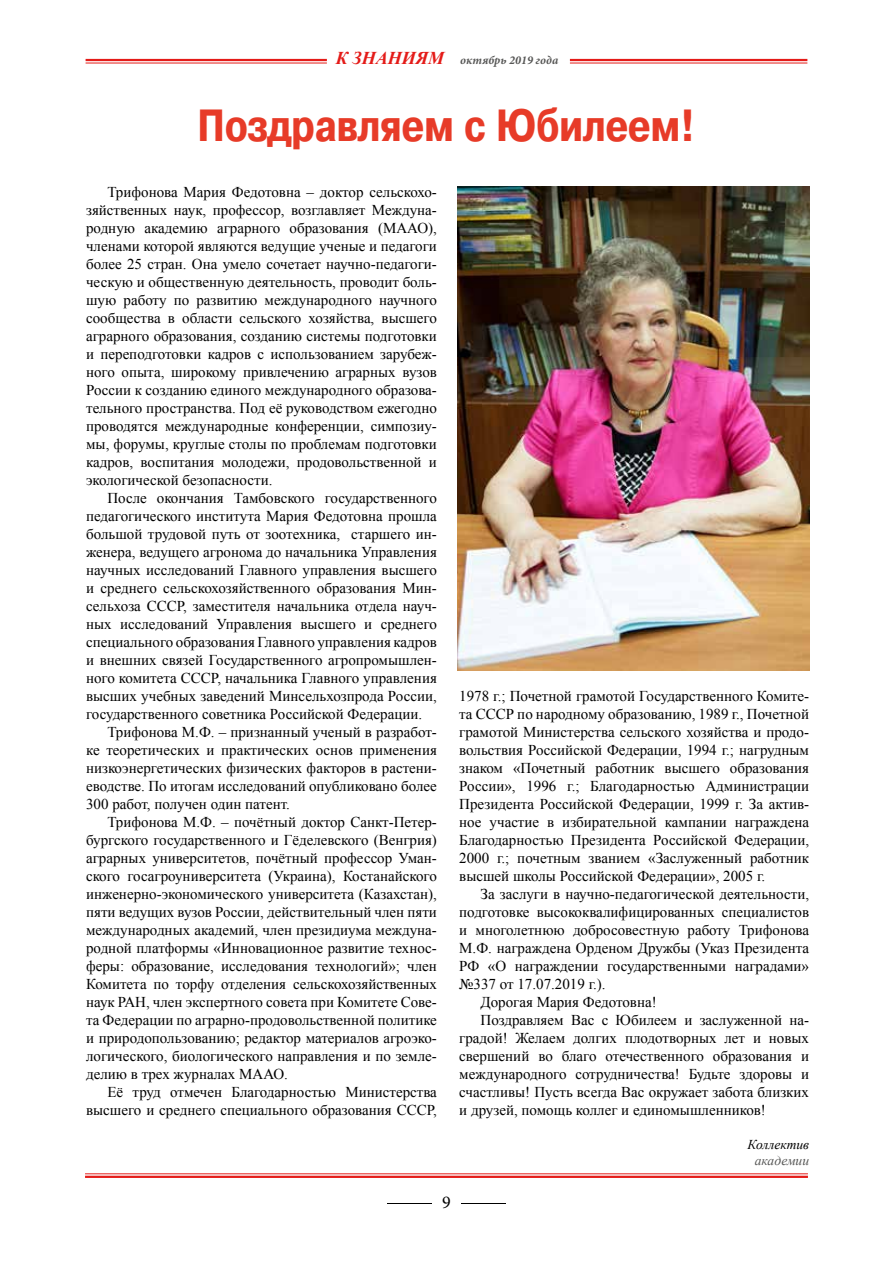
<style>
.page{position:relative;width:893px;height:1263px;background:#fff}
.page>*{position:absolute;margin:0;border:0;box-sizing:border-box;transform-origin:0 0}
.t1{font:700 45px "Pragmatica Cond C";color:#e73b28}
.t2{font:18px "Minion Pro";color:#000;scale:3 1}
.t3{font:15px/18px "Times New Roman";color:#000;text-align:justify}
.t4{font:italic 13.5px "Times New Roman";color:#000}
.t5{font:italic 13.5px "Times New Roman";color:#575756}
.t6{font:italic 700 12px "Minion Pro";color:#575756}
.s1{font-family:"Times New Roman";font-size:18px;color:#e41b18}
</style>
<div class="page">
<hr style="left:85px;top:1176px;width:723px;height:2px;background:#e41b18">
<hr style="left:85px;top:1173px;width:723px;height:1px;background:#e41b18">
<hr style="left:86px;top:59px;width:241px;height:2px;background:#e41b18">
<hr style="left:86px;top:63px;width:241px;height:1px;background:#e41b18">
<hr style="left:570px;top:59px;width:237px;height:2px;background:#e41b18">
<hr style="left:570px;top:63px;width:237px;height:1px;background:#e41b18">
<img style="left:458px;top:186px;width:351px;height:485px">
<p class="t6" style="left:336px;top:52px;width:224px"><span class="s1">К ЗНАНИЯМ</span> октябрь 2019 года</p>
<h1 class="t1" style="left:197px;top:101px;width:499px">Поздравляем с Юбилеем!</h1>
<p class="t3" style="left:86px;top:182px;width:352px;text-indent:21px">Трифонова Мария Федотовна – доктор сельскохо&shy;зяйственных наук, профессор, возглавляет Междуна&shy;родную академию аграрного образования (МААО), членами которой являются ведущие ученые и педагоги более 25 стран. Она умело сочетает научно-педагоги&shy;ческую и общественную деятельность, проводит боль&shy;шую работу по развитию международного научного сообщества в области сельского хозяйства, высшего аграрного образования, созданию системы подготовки и переподготовки кадров с использованием зарубеж&shy;ного опыта, широкому привлечению аграрных вузов России к созданию единого международного образова&shy;тельного пространства. Под её руководством ежегодно проводятся международные конференции, симпозиу&shy;мы, форумы, круглые столы по проблемам подготовки кадров, воспитания молодежи, продовольственной и экологической безопасности.</p>
<p class="t3" style="left:107px;top:488px;width:331px">После окончания Тамбовского государственного</p>
<p class="t3" style="left:86px;top:506px;width:352px">педагогического института Мария Федотовна прошла</p>
<p class="t3" style="left:86px;top:524px;width:352px">большой трудовой путь от зоотехника, старшего ин-</p>
<p class="t3" style="left:86px;top:542px;width:352px">женера, ведущего агронома до начальника Управления</p>
<p class="t3" style="left:86px;top:560px;width:352px">научных исследований Главного управления высшего</p>
<p class="t3" style="left:86px;top:578px;width:352px">и среднего сельскохозяйственного образования Мин-</p>
<p class="t3" style="left:86px;top:596px;width:352px">сельхоза СССР, заместителя начальника отдела науч-</p>
<p class="t3" style="left:86px;top:614px;width:352px">ных исследований Управления высшего и среднего</p>
<p class="t3" style="left:86px;top:632px;width:352px">специального образования Главного управления кадров</p>
<p class="t3" style="left:86px;top:650px;width:352px">и внешних связей Государственного агропромышлен-</p>
<p class="t3" style="left:86px;top:668px;width:352px">ного комитета СССР, начальника Главного управления</p>
<p class="t3" style="left:86px;top:686px;width:352px">высших учебных заведений Минсельхозпрода России,</p>
<p class="t3" style="left:86px;top:704px;width:338px">государственного советника Российской Федерации.</p>
<p class="t3" style="left:107px;top:722px;width:331px">Трифонова М.Ф. – признанный ученый в разработ-</p>
<p class="t3" style="left:86px;top:740px;width:352px">ке теоретических и практических основ применения</p>
<p class="t3" style="left:86px;top:758px;width:352px">низкоэнергетических физических факторов в растени-</p>
<p class="t3" style="left:86px;top:776px;width:352px">еводстве. По итогам исследований опубликовано более</p>
<p class="t3" style="left:86px;top:794px;width:205px">300 работ, получен один патент.</p>
<p class="t3" style="left:107px;top:812px;width:331px">Трифонова М.Ф. – почётный доктор Санкт-Петер-</p>
<p class="t3" style="left:86px;top:830px;width:352px">бургского государственного и Гёделевского (Венгрия)</p>
<p class="t3" style="left:86px;top:848px;width:352px">аграрных университетов, почётный профессор Уман-</p>
<p class="t3" style="left:86px;top:866px;width:352px">ского госагроуниверситета (Украина), Костанайского</p>
<p class="t3" style="left:86px;top:884px;width:352px">инженерно-экономического университета (Казахстан),</p>
<p class="t3" style="left:86px;top:902px;width:352px">пяти ведущих вузов России, действительный член пяти</p>
<p class="t3" style="left:86px;top:920px;width:352px">международных академий, член президиума междуна-</p>
<p class="t3" style="left:86px;top:938px;width:352px">родной платформы «Инновационное развитие технос-</p>
<p class="t3" style="left:86px;top:956px;width:352px">феры: образование, исследования технологий»; член</p>
<p class="t3" style="left:86px;top:974px;width:352px">Комитета по торфу отделения сельскохозяйственных</p>
<p class="t3" style="left:86px;top:992px;width:352px">наук РАН, член экспертного совета при Комитете Сове-</p>
<p class="t3" style="left:86px;top:1010px;width:352px">та Федерации по аграрно-продовольственной политике</p>
<p class="t3" style="left:86px;top:1028px;width:352px">и природопользованию; редактор материалов агроэко-</p>
<p class="t3" style="left:86px;top:1046px;width:352px">логического, биологического направления и по земле-</p>
<p class="t3" style="left:86px;top:1064px;width:203px">делию в трех журналах МААО.</p>
<p class="t3" style="left:107px;top:1082px;width:331px">Её труд отмечен Благодарностью Министерства</p>
<p class="t3" style="left:86px;top:1100px;width:352px">высшего и среднего специального образования СССР,</p>
<p class="t3" style="left:459px;top:687px;width:351px">1978 г.; Почетной грамотой Государственного Комите&shy;та СССР по народному образованию, 1989 г., Почетной грамотой Министерства сельского хозяйства и продо&shy;вольствия Российской Федерации, 1994 г.; нагрудным знаком «Почетный работник высшего образования России», 1996 г.; Благодарностью Администрации Президента Российской Федерации, 1999 г. За актив&shy;ное участие в избирательной кампании награждена Благодарностью Президента Российской Федерации, 2000 г.; почетным званием «Заслуженный работник высшей школы Российской Федерации», 2005 г.</p>
<p class="t3" style="left:480px;top:885px;width:330px">За заслуги в научно-педагогической деятельности,</p>
<p class="t3" style="left:459px;top:903px;width:351px">подготовке высококвалифицированных специалистов</p>
<p class="t3" style="left:459px;top:921px;width:351px">и многолетнюю добросовестную работу Трифонова</p>
<p class="t3" style="left:459px;top:939px;width:351px">М.Ф. награждена Орденом Дружбы (Указ Президента</p>
<p class="t3" style="left:459px;top:957px;width:351px">РФ «О награждении государственными наградами»</p>
<p class="t3" style="left:459px;top:975px;width:148px">№337 от 17.07.2019 г.).</p>
<p class="t3" style="left:480px;top:993px;width:178px">Дорогая Мария Федотовна!</p>
<p class="t3" style="left:480px;top:1011px;width:330px">Поздравляем Вас с Юбилеем и заслуженной на-</p>
<p class="t3" style="left:459px;top:1029px;width:351px">градой! Желаем долгих плодотворных лет и новых</p>
<p class="t3" style="left:459px;top:1047px;width:351px">свершений во благо отечественного образования и</p>
<p class="t3" style="left:459px;top:1065px;width:351px">международного сотрудничества! Будьте здоровы и</p>
<p class="t3" style="left:459px;top:1083px;width:351px">счастливы! Пусть всегда Вас окружает забота близких</p>
<p class="t3" style="left:459px;top:1101px;width:308px">и друзей, помощь коллег и единомышленников!</p>
<p class="t4" style="left:748px;top:1135px;width:63px">Коллектив</p>
<p class="t5" style="left:755px;top:1151px;width:56px">академии</p>
<p class="t2" style="left:384px;top:1190px;width:43px">— 9 —</p>
</div>
